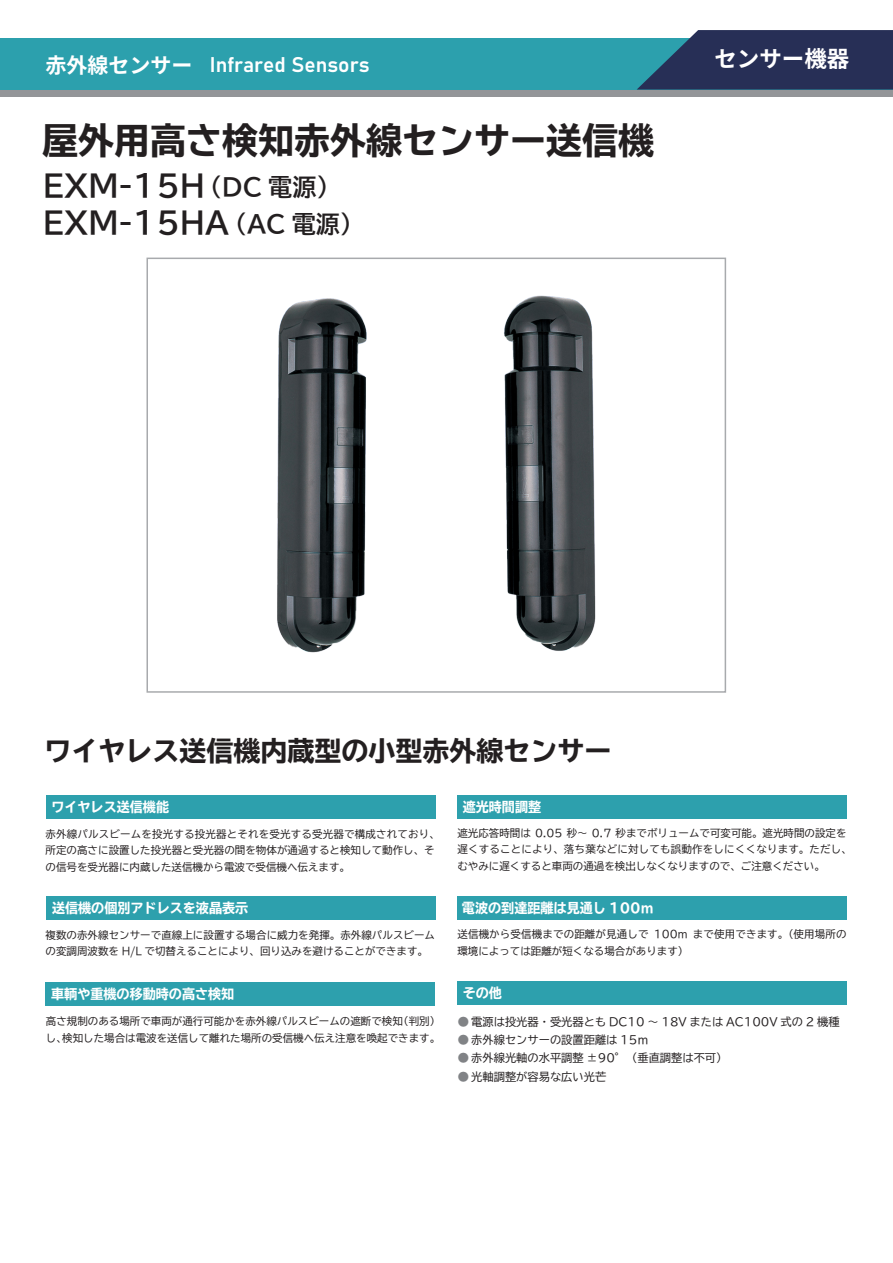
<style>
.page{position:relative;width:893px;height:1263px;background:#fff}
.page>*{position:absolute;margin:0;border:0;box-sizing:border-box;transform-origin:0 0}
.t1{font:700 expanded 36px "TBUD Go Std";color:#231f20}
.t2{font:700 30px/36.8px "TBUD Go Std";color:#231f20}
.t3{font:700 expanded 27px "TBUD Go Std";color:#231f20}
.t4{font:700 22.5px "Source Han Sans JP";color:#fff}
.t5{font:21px "Bahnschrift";color:#fff}
.t6{font:700 expanded 13.5px "TBUD Go Std";color:#fff}
.t7{font:11.25px "TBUD Go Std";color:#231f20}
.t8{font:10.5px/16.5px "TBUD Go Std";color:#231f20}
.s1{font-family:"Source Han Sans JP";font-weight:700}
.s2{font-size:24px}
.s3{color:#818386}
</style>
<div class="page">
<img style="left:205px;top:257px;width:463px;height:436px">
<div style="left:0;top:88px;width:893px;height:9px;background:#939598"></div>
<div style="left:0;top:38px;width:893px;height:52px;background:#2ca0ad"></div>
<svg style="left:637px;top:30px;width:256px;height:60px;background:#2e4063"></svg>
<div style="left:46px;top:795px;width:390px;height:23px;background:#2da0ad"></div>
<div style="left:457px;top:795px;width:389px;height:23px;background:#2da0ad"></div>
<div style="left:457px;top:981px;width:389px;height:23px;background:#2da0ad"></div>
<div style="left:457px;top:896px;width:389px;height:24px;background:#2da0ad"></div>
<div style="left:46px;top:896px;width:390px;height:24px;background:#2da0ad"></div>
<div style="left:45px;top:982px;width:390px;height:23px;background:#2da0ad"></div>
<h3 class="t5" style="left:45px;top:49px;width:326px"><span class="s1">赤外線センサー</span> Infrared Sensors</h3>
<h3 class="t4" style="left:714px;top:46px;width:136px">センサー機器</h3>
<h1 class="t1" style="left:42px;top:120px;width:614px">屋外用高さ検知赤外線センサー送信機</h1>
<h2 class="t2" style="left:43px;top:168px;width:323px">EXM-15H<span class="s2">（DC 電源）<br></span>EXM-15HA<span class="s2">（AC 電源）</span></h2>
<h3 class="t3" style="left:44px;top:736px;width:569px">ワイヤレス送信機内蔵型の小型赤外線センサー</h3>
<p class="t6" style="left:51px;top:799px;width:119px">ワイヤレス送信機能</p>
<p class="t6" style="left:463px;top:799px;width:80px">遮光時間調整</p>
<p class="t8" style="left:46px;top:825px;width:396px">赤外線パルスビームを投光する投光器とそれを受光する受光器で構成されており、所定の高さに設置した投光器と受光器の間を物体が通過すると検知して動作し、その信号を受光器に内蔵した送信機から電波で受信機へ伝えます。</p>
<p class="t8" style="left:457px;top:824px;width:396px">遮光応答時間は 0.05 秒～ 0.7 秒までボリュームで可変可能。遮光時間の設定を遅くすることにより、落ち葉などに対しても誤動作をしにくくなります。ただし、むやみに遅くすると車両の通過を検出しなくなりますので、ご注意ください。</p>
<p class="t6" style="left:52px;top:900px;width:198px">送信機の個別アドレスを液晶表示</p>
<p class="t6" style="left:462px;top:900px;width:193px">電波の到達距離は見通し 100m</p>
<p class="t8" style="left:46px;top:926px;width:391px">複数の赤外線センサーで直線上に設置する場合に威力を発揮。赤外線パルスビームの変調周波数を H/L で切替えることにより、回り込みを避けることができます。</p>
<p class="t6" style="left:51px;top:986px;width:185px">車輌や重機の移動時の高さ検知</p>
<p class="t8" style="left:46px;top:1013px;width:396px">高さ規制のある場所で車両が通行可能かを赤外線パルスビームの遮断で検知（判別）し、検知した場合は電波を送信して離れた場所の受信機へ伝え注意を喚起できます。</p>
<p class="t8" style="left:457px;top:926px;width:391px">送信機から受信機までの距離が見通しで 100m まで使用できます。（使用場所の環境によっては距離が短くなる場合があります）</p>
<p class="t6" style="left:463px;top:985px;width:41px">その他</p>
<p class="t7" style="left:458px;top:1012px;width:383px"><span class="s3">●</span> 電源は投光器・受光器とも DC10 ～ 18V または AC100V 式の 2 機種</p>
<p class="t7" style="left:458px;top:1031px;width:192px"><span class="s3">●</span> 赤外線センサーの設置距離は 15ｍ</p>
<p class="t7" style="left:458px;top:1049px;width:271px"><span class="s3">●</span> 赤外線光軸の水平調整 ±90°（垂直調整は不可）</p>
<p class="t7" style="left:458px;top:1068px;width:150px"><span class="s3">●</span> 光軸調整が容易な広い光芒</p>
</div>
